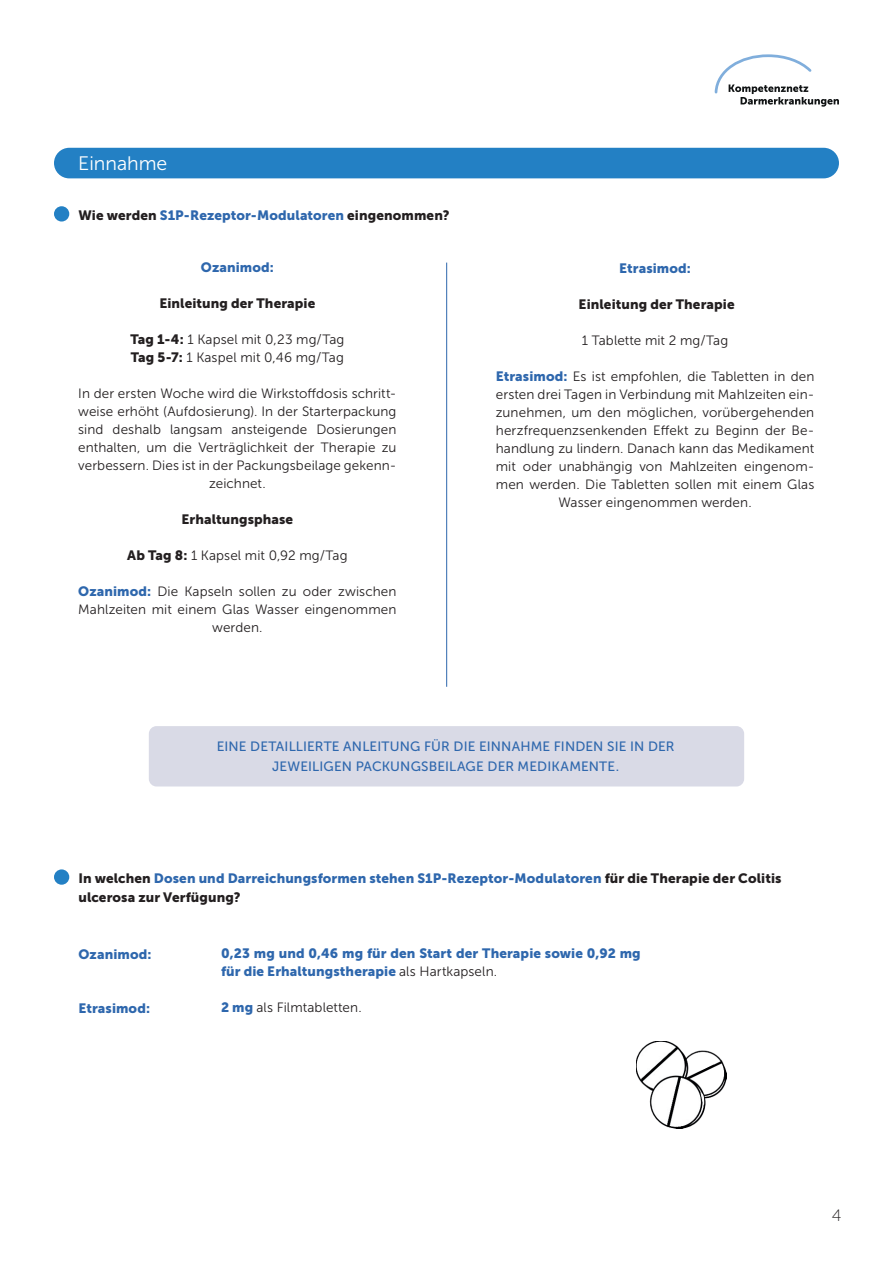
<style>
.page{position:relative;width:893px;height:1263px;background:#fff}
.page>*{position:absolute;margin:0;border:0;box-sizing:border-box;transform-origin:0 0}
.t1{font:19.5px "Museo Sans 300";color:#fff}
.t2{font:16.5px "Museo Sans 100";color:#231f20}
.t3{font:13.5px/18px "Museo Sans 300";letter-spacing:.01em;color:#231f20;text-align:center}
.t4{font:13.5px/19.5px "Museo Sans 900";letter-spacing:.005em;color:#2e67ad}
.t5{font:13.5px/19.5px "Museo Sans 500";letter-spacing:.01em;color:#2e67ad;text-align:center}
.t6{font:13.5px "Museo Sans 900";letter-spacing:.01em;color:#231f20}
.s1{color:#231f20}
.s2{font-family:"Museo Sans 900"}
.s3{font-family:"Museo Sans 900";color:#2e67ad}
.s4{font-family:"Museo Sans 300";color:#231f20}
</style>
<div class="page">
<svg style="left:714px;top:54px;width:125px;height:53px"></svg>
<div style="left:54px;top:148px;width:785px;height:30px;background:#2380c4;border-radius:15px"></div>
<div style="left:54px;top:206px;width:15px;height:16px;background:#2380c4;border-radius:50%"></div>
<hr style="left:446px;top:263px;width:1px;height:424px;background:#2e67ad">
<div style="left:149px;top:726px;width:595px;height:60px;background:#d9dae6;border-radius:8px"></div>
<div style="left:54px;top:869px;width:15px;height:16px;background:#2380c4;border-radius:50%"></div>
<img style="left:636px;top:1041px;width:90px;height:87px">
<h1 class="t1" style="left:78px;top:153px;width:91px">Einnahme</h1>
<p class="t4" style="left:78px;top:205px;width:372px"><span class="s1">Wie werden</span> S1P-Rezeptor-Modulatoren <span class="s1">eingenommen?</span></p>
<p class="t4" style="left:201px;top:258px;width:75px">Ozanimod:</p>
<p class="t6" style="left:159px;top:296px;width:157px">Einleitung der Therapie</p>
<p class="t3" style="left:130px;top:331px;width:216px;text-align:left"><span class="s2">Tag 1-4:</span> 1 Kapsel mit 0,23 mg/Tag<br><span class="s2">Tag 5-7:</span> 1 Kaspel mit 0,46 mg/Tag</p>
<p class="t3" style="left:78px;top:385px;width:320px">In der ersten Woche wird die Wirkstoffdosis schritt&shy;weise erhöht (Aufdosierung). In der Starterpackung sind deshalb langsam ansteigende Dosierungen enthalten, um die Verträglichkeit der Therapie zu verbessern. Dies ist in der Packungsbeilage gekenn&shy;zeichnet.</p>
<p class="t6" style="left:182px;top:512px;width:113px">Erhaltungsphase</p>
<p class="t3" style="left:127px;top:547px;width:222px"><span class="s2">Ab Tag 8:</span> 1 Kapsel mit 0,92 mg/Tag</p>
<p class="t3" style="left:78px;top:583px;width:320px"><span class="s3">Ozanimod:</span> Die Kapseln sollen zu oder zwischen<br>Mahlzeiten mit einem Glas Wasser eingenommen werden.</p>
<p class="t4" style="left:619px;top:258px;width:73px">Etrasimod:</p>
<p class="t6" style="left:579px;top:296px;width:157px">Einleitung der Therapie</p>
<p class="t3" style="left:582px;top:331px;width:148px">1 Tablette mit 2 mg/Tag</p>
<p class="t3" style="left:496px;top:367px;width:320px"><span class="s3">Etrasimod:</span> Es ist empfohlen, die Tabletten in den ersten drei Tagen in Verbindung mit Mahlzeiten ein&shy;zunehmen, um den möglichen, vorübergehenden herzfrequenzsenkenden Effekt zu Beginn der Be&shy;handlung zu lindern. Danach kann das Medikament mit oder unabhängig von Mahlzeiten eingenom&shy;men werden. Die Tabletten sollen mit einem Glas Wasser eingenommen werden.</p>
<p class="t5" style="left:217px;top:737px;width:459px">EINE DETAILLIERTE ANLEITUNG FÜR DIE EINNAHME FINDEN SIE IN DER<br>JEWEILIGEN PACKUNGSBEILAGE DER MEDIKAMENTE.</p>
<p class="t4" style="left:78px;top:868px;width:705px"><span class="s1">In welchen</span> Dosen und Darreichungsformen stehen S1P-Rezeptor-Modulatoren <span class="s1">für die Therapie der Colitis ulcerosa zur Verfügung?</span></p>
<p class="t4" style="left:78px;top:944px;width:75px">Ozanimod:</p>
<p class="t4" style="left:78px;top:998px;width:73px">Etrasimod:</p>
<p class="t4" style="left:221px;top:945px;width:421px;line-height:18px">0,23 mg und 0,46 mg für den Start der Therapie sowie 0,92 mg für die Erhaltungstherapie <span class="s4">als Hartkapseln.</span></p>
<p class="t3" style="left:221px;top:999px;width:142px"><span class="s3">2 mg</span> als Filmtabletten.</p>
<p class="t2" style="left:832px;top:1207px;width:11px">4</p>
</div>
